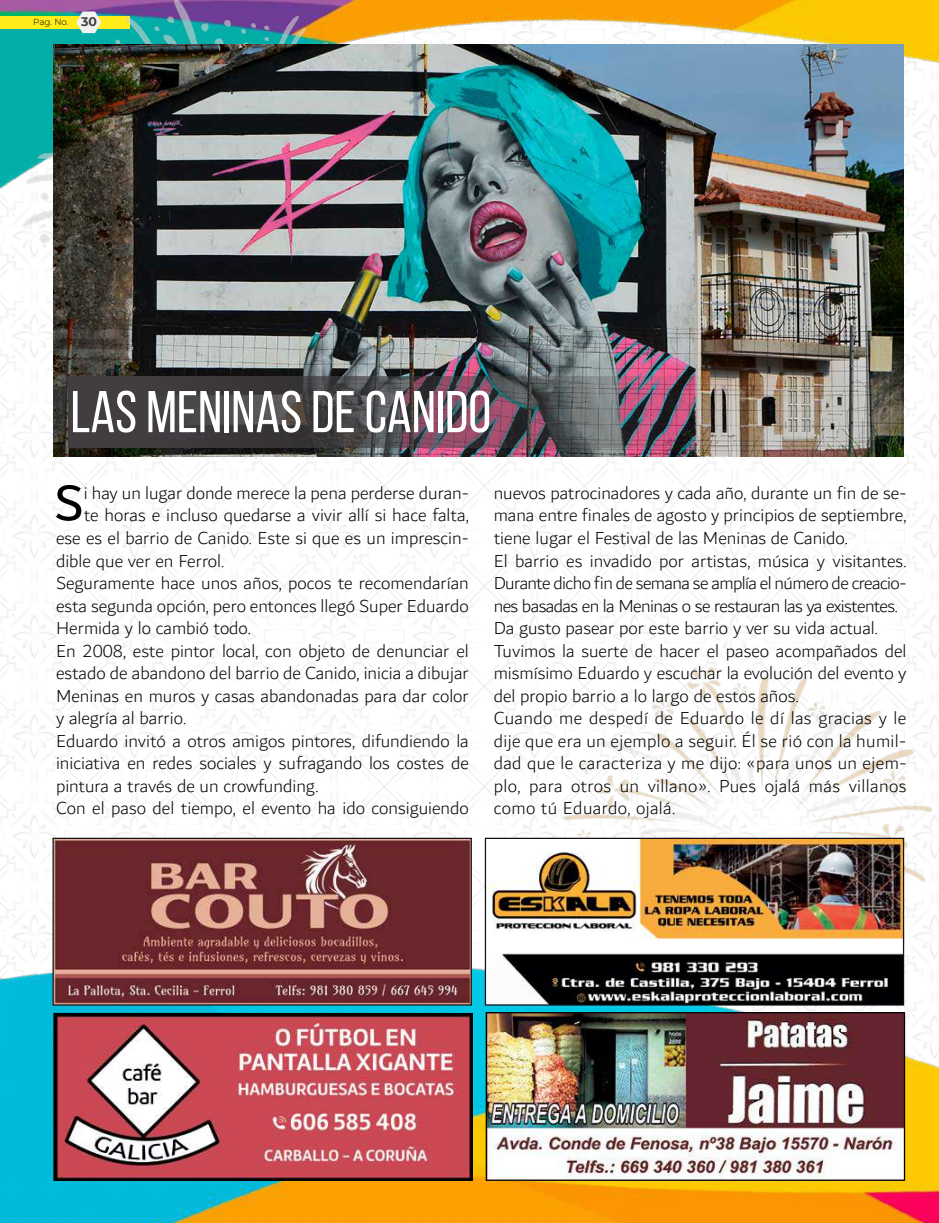
<style>
.page{position:relative;width:939px;height:1223px;background:#fff}
.page>*{position:absolute;margin:0;border:0;box-sizing:border-box;transform-origin:0 0}
.t1{font:58.75px "Bebas Neue";color:#fff}
.t2{font:53.5px "Dubai";color:#000}
.t3{font:300 18.75px/22.5px "Dubai";color:#000}
.t4{font:300 8.75px "Montserrat";color:#000}
.s1{font-weight:700;font-size:12.5px;color:#413d40}
</style>
<div class="page">
<img style="left:0;top:221px;width:938px;height:490px">
<img style="left:0;top:0;width:939px;height:221px">
<div style="left:0;top:16px;width:130px;height:12px;background:#ffec18"></div>
<img style="left:0;top:711px;width:939px;height:511px">
<img style="left:25px;top:0;width:361px;height:348px">
<img style="left:563px;top:667px;width:369px;height:328px">
<img style="left:53px;top:44px;width:851px;height:412px">
<img style="left:68px;top:376px;width:822px;height:72px">
<img style="left:55px;top:839px;width:415px;height:164px">
<div style="left:53px;top:837px;width:419px;height:168px;border:1px solid #121216"></div>
<img style="left:487px;top:839px;width:415px;height:164px">
<div style="left:485px;top:837px;width:419px;height:168px;border:1px solid #121216"></div>
<img style="left:55px;top:1014px;width:416px;height:164px">
<div style="left:53px;top:1012px;width:420px;height:168px;border:1px solid #000"></div>
<img style="left:488px;top:1014px;width:415px;height:164px">
<div style="left:486px;top:1012px;width:419px;height:168px;border:1px solid #000"></div>
<p class="t4" style="left:33px;top:16px;width:65px">Pag. No. <span class="s1">30</span></p>
<h1 class="t1" style="left:71px;top:380px;width:422px">LAS MENINAS DE CANIDO</h1>
<h2 class="t2" style="left:54px;top:470px;width:31px">S</h2>
<p class="t3" style="left:84px;top:482px;width:387px">i hay un lugar donde merece la pena perderse duran-</p>
<p class="t3" style="left:84px;top:504px;width:387px">te horas e incluso quedarse a vivir allí si hace falta,</p>
<p class="t3" style="left:56px;top:527px;width:414px">ese es el barrio de Canido. Este si que es un imprescin-</p>
<p class="t3" style="left:56px;top:549px;width:170px">dible que ver en Ferrol.</p>
<p class="t3" style="left:56px;top:572px;width:414px">Seguramente hace unos años, pocos te recomendarían</p>
<p class="t3" style="left:56px;top:594px;width:414px">esta segunda opción, pero entonces llegó Super Eduardo</p>
<p class="t3" style="left:56px;top:617px;width:197px">Hermida y lo cambió todo.</p>
<p class="t3" style="left:56px;top:639px;width:414px">En 2008, este pintor local, con objeto de denunciar el</p>
<p class="t3" style="left:56px;top:662px;width:414px">estado de abandono del barrio de Canido, inicia a dibujar</p>
<p class="t3" style="left:56px;top:684px;width:414px">Meninas en muros y casas abandonadas para dar color</p>
<p class="t3" style="left:56px;top:707px;width:132px">y alegría al barrio.</p>
<p class="t3" style="left:56px;top:729px;width:414px">Eduardo invitó a otros amigos pintores, difundiendo la</p>
<p class="t3" style="left:56px;top:752px;width:414px">iniciativa en redes sociales y sufragando los costes de</p>
<p class="t3" style="left:56px;top:774px;width:264px">pintura a través de un crowfunding.</p>
<p class="t3" style="left:56px;top:797px;width:414px">Con el paso del tiempo, el evento ha ido consiguiendo</p>
<p class="t3" style="left:494px;top:482px;width:414px">nuevos patrocinadores y cada año, durante un fin de se&shy;mana entre finales de agosto y principios de septiembre, tiene lugar el Festival de las Meninas de Canido.<br>El barrio es invadido por artistas, música y visitantes.<br>Durante dicho fin de semana se amplía el número de creacio&shy;nes basadas en la Meninas o se restauran las ya existentes.<br>Da gusto pasear por este barrio y ver su vida actual.<br>Tuvimos la suerte de hacer el paseo acompañados del mismísimo Eduardo y escuchar la evolución del evento y del propio barrio a lo largo de estos años.<br>Cuando me despedí de Eduardo le dí las gracias y le dije que era un ejemplo a seguir. Él se rió con la humil&shy;dad que le caracteriza y me dijo: «para unos un ejem&shy;plo, para otros un villano». Pues ojalá más villanos como tú Eduardo, ojalá.</p>
</div>
